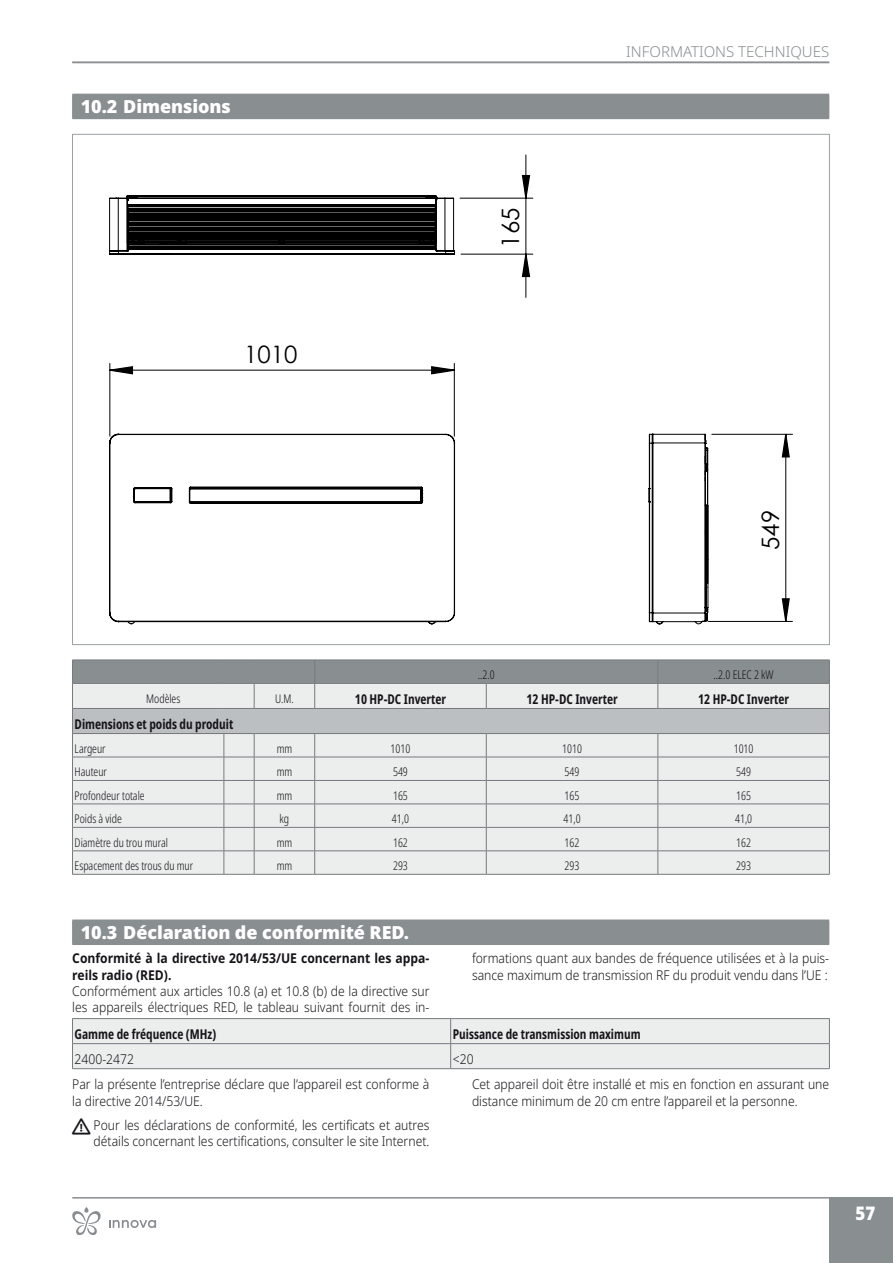
<style>
.page{position:relative;width:893px;height:1263px;background:#fff}
.page>*{position:absolute;margin:0;border:0;box-sizing:border-box;transform-origin:0 0}
.t1{font:24px "Century Gothic";color:#000001}
.t2{font:900 18.75px "Noto Sans";color:#fff;scale:.9 1}
.t3{font:900 18px "Noto Sans";letter-spacing:-.005em;color:#fff}
.t4{font:300 15px "Noto Sans";color:#898e91}
.t5{font:300 13.5px/16.2px "Noto Sans";color:#171419;scale:.9 1}
.t6{font:700 condensed 13.5px "Noto Sans";color:#171419;scale:.9 1}
.t7{font:700 13.5px/16.2px "Noto Sans";color:#171419;scale:.9 1}
.t8{font:300 condensed 12px "Noto Sans";color:#171419;scale:.9 1}
</style>
<div class="page">
<hr style="left:72px;top:1197px;width:757px;height:1px;background:#898e91">
<div style="left:829px;top:1197px;width:64px;height:66px;background:#898e91"></div>
<hr style="left:72px;top:62px;width:757px;height:1px;background:#898e91">
<div style="left:72px;top:95px;width:757px;height:24px;background:#898e91"></div>
<div style="left:72px;top:94px;width:757px;height:24px;background:#898e91"></div>
<div style="left:72px;top:921px;width:757px;height:24px;background:#898e91"></div>
<div style="left:72px;top:919px;width:757px;height:24px;background:#898e91"></div>
<hr style="left:110px;top:363px;width:1px;height:73px;background:#000001">
<hr style="left:454px;top:363px;width:1px;height:73px;background:#000001">
<hr style="left:712px;top:434px;width:80px;height:1px;background:#000001">
<hr style="left:708px;top:621px;width:84px;height:1px;background:#000001">
<hr style="left:460px;top:198px;width:73px;height:1px;background:#000001">
<hr style="left:461px;top:254px;width:72px;height:1px;background:#000001">
<hr style="left:526px;top:155px;width:1px;height:43px;background:#000001">
<hr style="left:526px;top:254px;width:1px;height:43px;background:#000001">
<svg style="left:109px;top:365px;width:346px;height:10px"></svg>
<svg style="left:781px;top:433px;width:10px;height:189px"></svg>
<svg style="left:521px;top:174px;width:10px;height:104px"></svg>
<svg style="left:109px;top:433px;width:346px;height:191px"></svg>
<svg style="left:648px;top:433px;width:61px;height:191px"></svg>
<svg style="left:109px;top:195px;width:346px;height:60px"></svg>
<hr style="left:224px;top:874px;width:30px;height:1px;background:#767b7f">
<hr style="left:254px;top:874px;width:61px;height:1px;background:#767b7f">
<hr style="left:315px;top:874px;width:171px;height:1px;background:#767b7f">
<hr style="left:486px;top:874px;width:172px;height:1px;background:#767b7f">
<hr style="left:658px;top:874px;width:172px;height:1px;background:#767b7f">
<svg style="left:72px;top:660px;width:758px;height:214px;background:#d6d8d9"></svg>
<hr style="left:72px;top:874px;width:152px;height:1px;background:#767b7f">
<svg style="left:72px;top:1018px;width:758px;height:50px;background:#e6e7e8"></svg>
<hr style="left:72px;top:1068px;width:379px;height:1px;background:#767b7f">
<hr style="left:451px;top:1068px;width:379px;height:1px;background:#767b7f">
<svg style="left:109px;top:1220px;width:47px;height:8px"></svg>
<svg style="left:72px;top:1207px;width:29px;height:28px"></svg>
<h3 class="t3" style="left:81px;top:93px;width:151px">10.2 Dimensions</h3>
<h1 class="t1" style="left:244px;top:338px;width:55px">1010</h1>
<h1 class="t1" style="left:494px;top:248px;width:41px;rotate:-90deg">165</h1>
<p class="t4" style="left:626px;top:41px;width:16px">Informa</p>
<p class="t4" style="left:691px;top:41px;width:18px">tions</p>
<p class="t4" style="left:738px;top:41px;width:18px">techni</p>
<p class="t4" style="left:790px;top:41px;width:21px">ques</p>
<h1 class="t1" style="left:754px;top:550px;width:41px;rotate:-90deg">549</h1>
<p class="t8" style="left:478px;top:666px;width:20px">..2.0</p>
<p class="t8" style="left:714px;top:666px;width:68px">..2.0 ELEC 2 kW</p>
<p class="t8" style="left:146px;top:691px;width:39px">Modèles</p>
<p class="t8" style="left:275px;top:691px;width:22px">U.M.</p>
<p class="t6" style="left:355px;top:690px;width:103px">10 HP-DC Inverter</p>
<p class="t6" style="left:526px;top:690px;width:103px">12 HP-DC Inverter</p>
<p class="t6" style="left:698px;top:690px;width:103px">12 HP-DC Inverter</p>
<p class="t6" style="left:75px;top:715px;width:178px">Dimensions et poids du produit</p>
<p class="t8" style="left:75px;top:740px;width:36px">Largeur</p>
<p class="t8" style="left:277px;top:740px;width:19px">mm</p>
<p class="t8" style="left:391px;top:740px;width:24px">1010</p>
<p class="t8" style="left:562px;top:740px;width:24px">1010</p>
<p class="t8" style="left:734px;top:740px;width:24px">1010</p>
<p class="t8" style="left:75px;top:763px;width:37px">Hauteur</p>
<p class="t8" style="left:277px;top:763px;width:19px">mm</p>
<p class="t8" style="left:393px;top:763px;width:18px">549</p>
<p class="t8" style="left:565px;top:763px;width:18px">549</p>
<p class="t8" style="left:736px;top:763px;width:18px">549</p>
<p class="t8" style="left:75px;top:787px;width:79px">Profondeur totale</p>
<p class="t8" style="left:277px;top:787px;width:19px">mm</p>
<p class="t8" style="left:393px;top:787px;width:18px">165</p>
<p class="t8" style="left:565px;top:787px;width:18px">165</p>
<p class="t8" style="left:736px;top:787px;width:18px">165</p>
<p class="t8" style="left:75px;top:810px;width:54px">Poids à vide</p>
<p class="t8" style="left:280px;top:810px;width:12px">kg</p>
<p class="t8" style="left:392px;top:810px;width:21px">41,0</p>
<p class="t8" style="left:563px;top:810px;width:21px">41,0</p>
<p class="t8" style="left:735px;top:810px;width:21px">41,0</p>
<p class="t8" style="left:75px;top:834px;width:105px">Diamètre du trou mural</p>
<p class="t8" style="left:277px;top:834px;width:19px">mm</p>
<p class="t8" style="left:393px;top:834px;width:18px">162</p>
<p class="t8" style="left:565px;top:834px;width:18px">162</p>
<p class="t8" style="left:736px;top:834px;width:18px">162</p>
<p class="t8" style="left:75px;top:857px;width:133px">Espacement des trous du mur</p>
<p class="t8" style="left:277px;top:857px;width:19px">mm</p>
<p class="t8" style="left:393px;top:857px;width:18px">293</p>
<p class="t8" style="left:565px;top:857px;width:18px">293</p>
<p class="t8" style="left:736px;top:857px;width:18px">293</p>
<h3 class="t3" style="left:81px;top:918px;width:328px">10.3 Déclaration de conformité RED.</h3>
<p class="t7" style="left:72px;top:951px;width:398px">Conformité à la directive 2014/53/UE concernant les appa&shy;reils radio (RED).</p>
<p class="t5" style="left:72px;top:983px;width:398px">Conformément aux articles 10.8 (a) et 10.8 (b) de la directive sur les appareils électriques RED, le tableau suivant fournit des in-</p>
<p class="t5" style="left:472px;top:951px;width:398px">formations quant aux bandes de fréquence utilisées et à la puis&shy;sance maximum de transmission RF du produit vendu dans l’UE :</p>
<p class="t6" style="left:75px;top:1025px;width:159px">Gamme de fréquence (MHz)</p>
<p class="t6" style="left:453px;top:1025px;width:210px">Puissance de transmission maximum</p>
<p class="t5" style="left:75px;top:1052px;width:68px">2400-2472</p>
<p class="t5" style="left:453px;top:1052px;width:25px">&lt;20</p>
<p class="t5" style="left:72px;top:1077px;width:398px">Par la présente l’entreprise déclare que l’appareil est conforme à la directive 2014/53/UE.</p>
<p class="t5" style="left:94px;top:1117px;width:375px">Pour les déclarations de conformité, les certificats et autres détails concernant les certifications, consulter le site Internet.</p>
<p class="t5" style="left:472px;top:1077px;width:398px">Cet appareil doit être installé et mis en fonction en assurant une distance minimum de 20 cm entre l’appareil et la personne.</p>
<h2 class="t2" style="left:855px;top:1199px;width:23px">57</h2>
</div>
